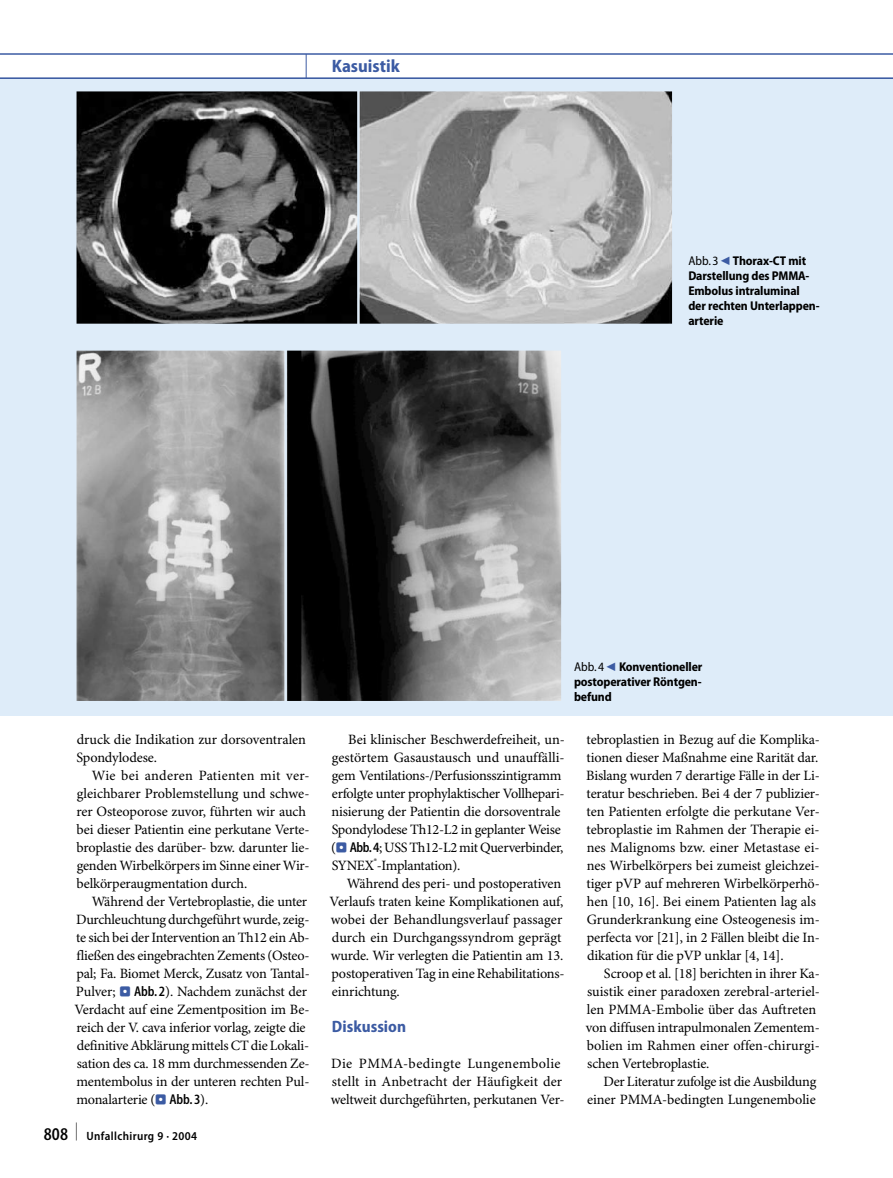
<style>
.page{position:relative;width:893px;height:1178px;background:#fff}
.page>*{position:absolute;margin:0;border:0;box-sizing:border-box;transform-origin:0 0}
.t1{font:700 semi-condensed 18px "Myriad Pro";color:#3c5ba3}
.t2{font:600 condensed 18px "S Myriad";color:#000}
.t3{font:700 semi-condensed 16.5px "Myriad Pro";color:#3c5ba3}
.t4{font:14.25px/18px "Minion Pro";letter-spacing:-.01em;color:#000}
.t5{font:700 semi-condensed 12.75px/15px "Myriad Pro";letter-spacing:-.01em;color:#000}
.t6{font:600 semi-condensed 12px "Myriad Pro";letter-spacing:.03em;color:#000}
.s1{font-weight:400}
.s2{font-family:"S Buttons";font-weight:400;font-stretch:normal;font-size:14.25px;color:#3c5ba3}
.s3{font-family:"S Buttons";font-size:13.5px;color:#3c5ba3}
.s4{font-family:"S Myriad";font-weight:600;font-stretch:condensed}
</style>
<div class="page">
<img style="left:77px;top:91px;width:595px;height:233px">
<img style="left:77px;top:351px;width:484px;height:350px">
<svg style="left:306px;top:55px;width:1px;height:23px"></svg>
<hr style="left:0;top:78px;width:893px;height:1px;background:#3c5ba3">
<hr style="left:0;top:54px;width:893px;height:1px;background:#3c5ba3">
<p class="t1" style="left:332px;top:56px;width:70px">Kasuistik</p>
<p class="t5" style="left:688px;top:253px;width:133px"><span class="s1">Abb. 3</span><span class="s2">9</span> Thorax-CT mit<br>Darstellung des PMMA-<br>Embolus intraluminal der rechten Unterlappen&shy;arterie</p>
<p class="t4" style="left:77px;top:730px;width:231px">druck die Indikation zur dorsoventralen<br>Spondylodese.</p>
<p class="t4" style="left:76px;top:766px;width:235px;text-indent:15px">Wie bei anderen Patienten mit ver&shy;gleichbarer Problemstellung und schwe&shy;rer Osteoporose zuvor, führten wir auch bei dieser Patientin eine perkutane Verte&shy;broplastie des darüber- bzw. darunter lie&shy;genden Wirbelkörpers im Sinne einer Wir&shy;belkörperaugmentation durch.</p>
<p class="t4" style="left:74px;top:892px;width:237px;text-indent:17px">Während der Vertebroplastie, die unter Durchleuchtung durchgeführt wurde, zeig&shy;te sich bei der Intervention an Th12 ein Ab&shy;fließen des eingebrachten Zements (Osteo&shy;pal; Fa. Biomet Merck, Zusatz von Tantal-Pulver; <span class="s3">.</span> <span class="s4">Abb. 2</span>). Nachdem zunächst der Verdacht auf eine Zementposition im Be&shy;reich der V. cava inferior vorlag, zeigte die definitive Abklärung mittels CT die Lokali&shy;sation des ca. 18 mm durchmessenden Ze&shy;mentembolus in der unteren rechten Pul&shy;monalarterie (<span class="s3">.</span> <span class="s4">Abb. 3</span>).</p>
<p class="t2" style="left:44px;top:1124px;width:26px">808</p>
<p class="t6" style="left:76px;top:1129px;width:123px"><sup>|</sup> Unfallchirurg 9 · 2004</p>
<p class="t5" style="left:574px;top:659px;width:130px;text-align:justify"><span class="s1">Abb. 4</span><span class="s2">9</span> Konventioneller postoperativer Röntgen&shy;befund</p>
<p class="t4" style="left:331px;top:730px;width:235px;text-indent:17px">Bei klinischer Beschwerdefreiheit, un&shy;gestörtem Gasaustausch und unauffälli&shy;gem Ventilations-/Perfusionsszintigramm erfolgte unter prophylaktischer Vollhepari&shy;nisierung der Patientin die dorsoventrale Spondylodese Th12-L2 in geplanter Weise (<span class="s3">.</span> <span class="s4">Abb. 4</span>; USS Th12-L2 mit Querverbinder, SYNEX<sup>®</sup>-Implantation).</p>
<p class="t4" style="left:330px;top:874px;width:236px;text-indent:17px">Während des peri- und postoperativen Verlaufs traten keine Komplikationen auf, wobei der Behandlungsverlauf passager durch ein Durchgangssyndrom geprägt wurde. Wir verlegten die Patientin am 13. postoperativen Tag in eine Rehabilitations&shy;einrichtung.</p>
<p class="t3" style="left:332px;top:1017px;width:76px">Diskussion</p>
<p class="t4" style="left:331px;top:1054px;width:235px">Die PMMA-bedingte Lungenembolie stellt in Anbetracht der Häufigkeit der weltweit durchgeführten, perkutanen Ver-</p>
<p class="t4" style="left:586px;top:730px;width:235px">tebroplastien in Bezug auf die Komplika&shy;tionen dieser Maßnahme eine Rarität dar.<br>Bislang wurden 7 derartige Fälle in der Li&shy;teratur beschrieben. Bei 4 der 7 publizier&shy;ten Patienten erfolgte die perkutane Ver&shy;tebroplastie im Rahmen der Therapie ei&shy;nes Malignoms bzw. einer Metastase ei&shy;nes Wirbelkörpers bei zumeist gleichzei&shy;tiger pVP auf mehreren Wirbelkörperhö&shy;hen [10, 16]. Bei einem Patienten lag als Grunderkrankung eine Osteogenesis im&shy;perfecta vor [21], in 2 Fällen bleibt die In&shy;dikation für die pVP unklar [4, 14].</p>
<p class="t4" style="left:586px;top:964px;width:236px;text-indent:18px">Scroop et al. [18] berichten in ihrer Ka&shy;suistik einer paradoxen zerebral-arteriel&shy;len PMMA-Embolie über das Auftreten von diffusen intrapulmonalen Zementem&shy;bolien im Rahmen einer offen-chirurgi&shy;schen Vertebroplastie.</p>
<p class="t4" style="left:587px;top:1072px;width:231px;text-align:right">Der Literatur zufolge ist die Ausbildung einer PMMA-bedingten Lungenembolie</p>
</div>
